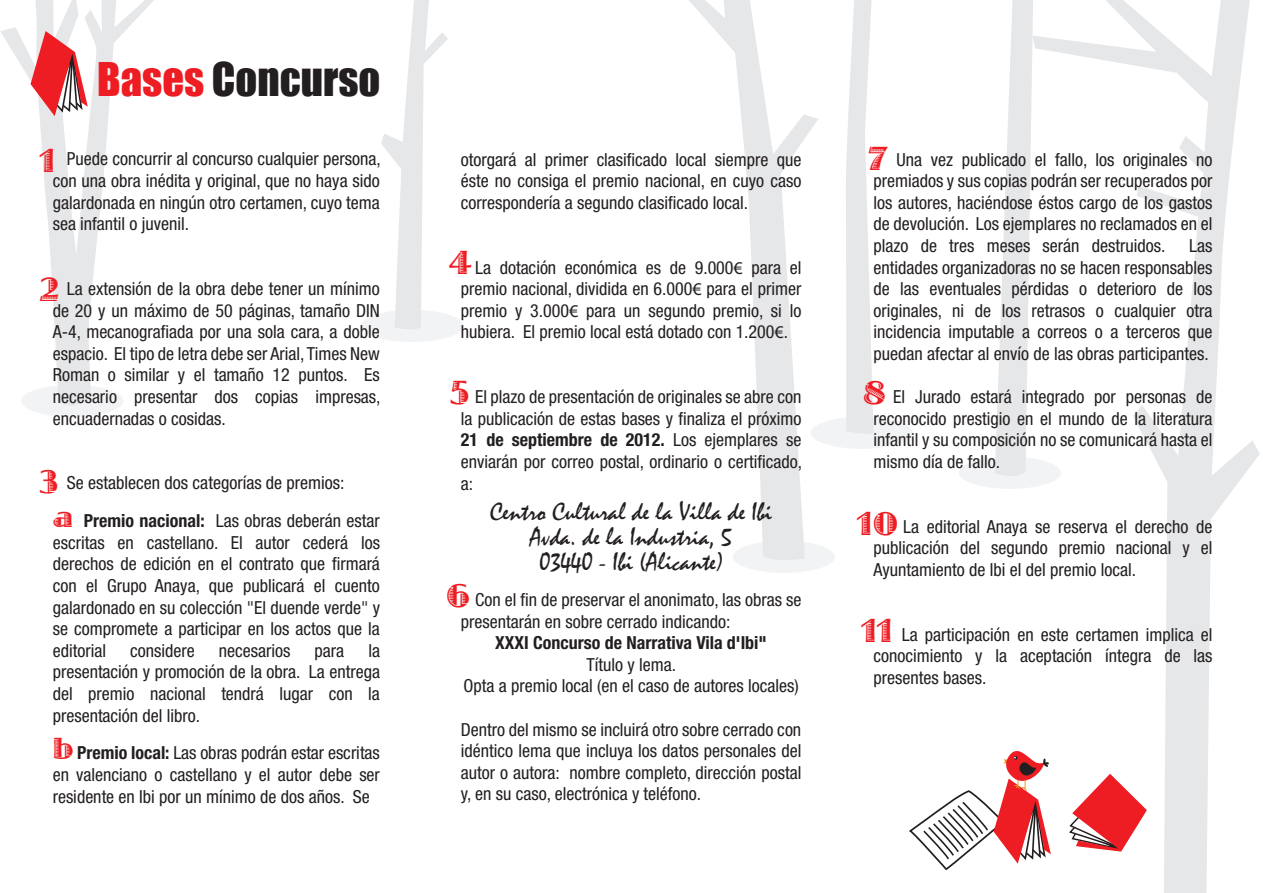
<style>
.page{position:relative;width:1263px;height:893px;background:#fff}
.page>*{position:absolute;margin:0;border:0;box-sizing:border-box;transform-origin:0 0}
.t1{font:42.75px "Impact";color:#231f20}
.t2{font:34.5px "Jazz Let Plain";color:#ee1d23}
.t3{font:26.1px/25px "Mistral";color:#231f20;text-align:center}
.t4{font:condensed 18px/21.6px "Helvetica Neue";color:#231f20;text-align:justify}
.t5{font:700 condensed 18px "Helvetica Neue";color:#231f20}
.s1{color:#ee1d23}
.s2{font-family:"Jazz Let Plain";font-stretch:normal;font-size:31.5px;color:#ee1d23}
.s3{font-weight:700}
.s4{font-family:"Myriad Pro";font-stretch:normal}
</style>
<div class="page">
<div style="left:21px;top:385px;width:102px;height:32px;background:#f2f3f4;border-radius:50%"></div>
<div style="left:361px;top:310px;width:102px;height:32px;background:#f2f3f4;border-radius:50%"></div>
<div style="left:733px;top:541px;width:102px;height:32px;background:#f2f3f4;border-radius:50%"></div>
<div style="left:811px;top:417px;width:102px;height:32px;background:#f2f3f4;border-radius:50%"></div>
<div style="left:959px;top:457px;width:102px;height:32px;background:#f2f3f4;border-radius:50%"></div>
<svg style="left:0;top:0;width:154px;height:405px"></svg>
<svg style="left:381px;top:0;width:67px;height:329px"></svg>
<svg style="left:689px;top:0;width:129px;height:560px"></svg>
<svg style="left:846px;top:0;width:27px;height:433px"></svg>
<svg style="left:995px;top:0;width:37px;height:476px"></svg>
<svg style="left:1032px;top:0;width:228px;height:893px"></svg>
<svg style="left:1068px;top:774px;width:79px;height:81px"></svg>
<svg style="left:31px;top:28px;width:57px;height:88px"></svg>
<svg style="left:909px;top:749px;width:142px;height:122px"></svg>
<h1 class="t1" style="left:97px;top:46px;width:285px"><span class="s1">Bases</span> Concurso</h1>
<h2 class="t2" style="left:40px;top:133px;width:17px">1</h2>
<p class="t4" style="left:53px;top:148px;width:329px;text-indent:14px">Puede concurrir al concurso cualquier persona, con una obra inédita y original, que no haya sido galardonada en ningún otro certamen, cuyo tema sea infantil o juvenil.</p>
<h2 class="t2" style="left:40px;top:262px;width:20px">2</h2>
<p class="t4" style="left:53px;top:278px;width:329px;text-indent:14px">La extensión de la obra debe tener un mínimo de 20 y un máximo de 50 páginas, tamaño DIN A-4, mecanografiada por una sola cara, a doble espacio. El tipo de letra debe ser Arial, Times New Roman o similar y el tamaño 12 puntos. Es necesario presentar dos copias impresas, encuadernadas o cosidas.</p>
<h2 class="t2" style="left:40px;top:454px;width:20px">3</h2>
<p class="t4" style="left:53px;top:464px;width:329px;line-height:37.8px;text-indent:14px">Se establecen dos categorías de premios:<br><span class="s2">a</span> <span class="s3">Premio nacional:</span> Las obras deberán estar</p>
<p class="t4" style="left:53px;top:532px;width:329px">escritas en castellano. El autor cederá los derechos de edición en el contrato que firmará con el Grupo Anaya, que publicará el cuento galardonado en su colección "El duende verde" y se compromete a participar en los actos que la editorial</p>
<p class="t4" style="left:53px;top:640px;width:329px;text-indent:316px">la presentación y promoción de la obra. La entrega del premio nacional tendrá lugar con la presentación del libro.</p>
<p class="t4" style="left:53px;top:742px;width:329px"><span class="s2">b</span> <span class="s3">Premio local:</span> Las obras podrán estar escritas en valenciano o castellano y el autor debe ser residente en Ibi por un mínimo de dos años. Se</p>
<p class="t4" style="left:130px;top:640px;width:66px">considere</p>
<p class="t4" style="left:219px;top:640px;width:73px">necesarios</p>
<p class="t4" style="left:315px;top:640px;width:31px">para</p>
<p class="t4" style="left:461px;top:148px;width:342px">otorgará al primer clasificado local siempre que éste no consiga el premio nacional, en cuyo caso correspondería a segundo clasificado local.</p>
<h2 class="t2" style="left:449px;top:235px;width:24px">4</h2>
<p class="t4" style="left:461px;top:256px;width:342px;text-indent:14px">La dotación económica es de 9.000<span class="s4">€</span> para el premio nacional, dividida en 6.000<span class="s4">€</span> para el primer premio y 3.000<span class="s4">€</span> para un segundo premio, si lo hubiera. El premio local está dotado con 1.200<span class="s4">€</span>.</p>
<h2 class="t2" style="left:451px;top:365px;width:20px">5</h2>
<p class="t4" style="left:461px;top:386px;width:343px;text-indent:14px">El plazo de presentación de originales se abre con la publicación de estas bases y finaliza el próximo <span class="s3">21 de septiembre de 2012.</span> Los ejemplares se enviarán por correo postal, ordinario o certificado, a:</p>
<h3 class="t3" style="left:490px;top:500px;width:283px">Centro Cultural de la Villa de Ibi<br>Avda. de la Industria, 5<br>03440 - Ibi (Alicante)</h3>
<h2 class="t2" style="left:446px;top:568px;width:26px">6</h2>
<p class="t4" style="left:461px;top:589px;width:342px;text-indent:14px">Con el fin de preservar el anonimato, las obras se presentarán en sobre cerrado indicando:</p>
<p class="t5" style="left:495px;top:632px;width:273px">XXXI Concurso de Narrativa Vila d'Ibi"</p>
<p class="t4" style="left:463px;top:653px;width:337px;text-align:center">Título y lema.<br>Opta a premio local (en el caso de autores locales)</p>
<p class="t4" style="left:461px;top:718px;width:342px">Dentro del mismo se incluirá otro sobre cerrado con idéntico lema que incluya los datos personales del autor o autora: nombre completo, dirección postal y, en su caso, electrónica y teléfono.</p>
<h2 class="t2" style="left:868px;top:131px;width:19px">7</h2>
<p class="t4" style="left:873px;top:148px;width:341px;text-indent:23px">Una vez publicado el fallo, los originales no premiados y sus copias podrán ser recuperados por los autores, haciéndose éstos cargo de los gastos de devolución. Los ejemplares no reclamados en el plazo de tres meses serán destruidos.</p>
<p class="t4" style="left:873px;top:235px;width:341px;text-indent:316px">Las entidades organizadoras no se hacen responsables de las eventuales pérdidas o deterioro de los originales, ni de los retrasos o cualquier otra incidencia imputable a correos o a terceros que puedan afectar al envío de las obras participantes.</p>
<p class="t4" style="left:873px;top:386px;width:341px;text-indent:20px">El Jurado estará integrado por personas de reconocido prestigio en el mundo de la literatura infantil y su composición no se comunicará hasta el mismo día de fallo.</p>
<h2 class="t2" style="left:863px;top:365px;width:24px">8</h2>
<h2 class="t2" style="left:857px;top:496px;width:43px">10</h2>
<p class="t4" style="left:873px;top:515px;width:341px;text-indent:30px">La editorial Anaya se reserva el derecho de publicación del segundo premio nacional y el Ayuntamiento de Ibi el del premio local.</p>
<h2 class="t2" style="left:861px;top:603px;width:33px">11</h2>
<p class="t4" style="left:873px;top:623px;width:341px;text-indent:28px">La participación en este certamen implica el conocimiento y la aceptación íntegra de las presentes bases.</p>
</div>
